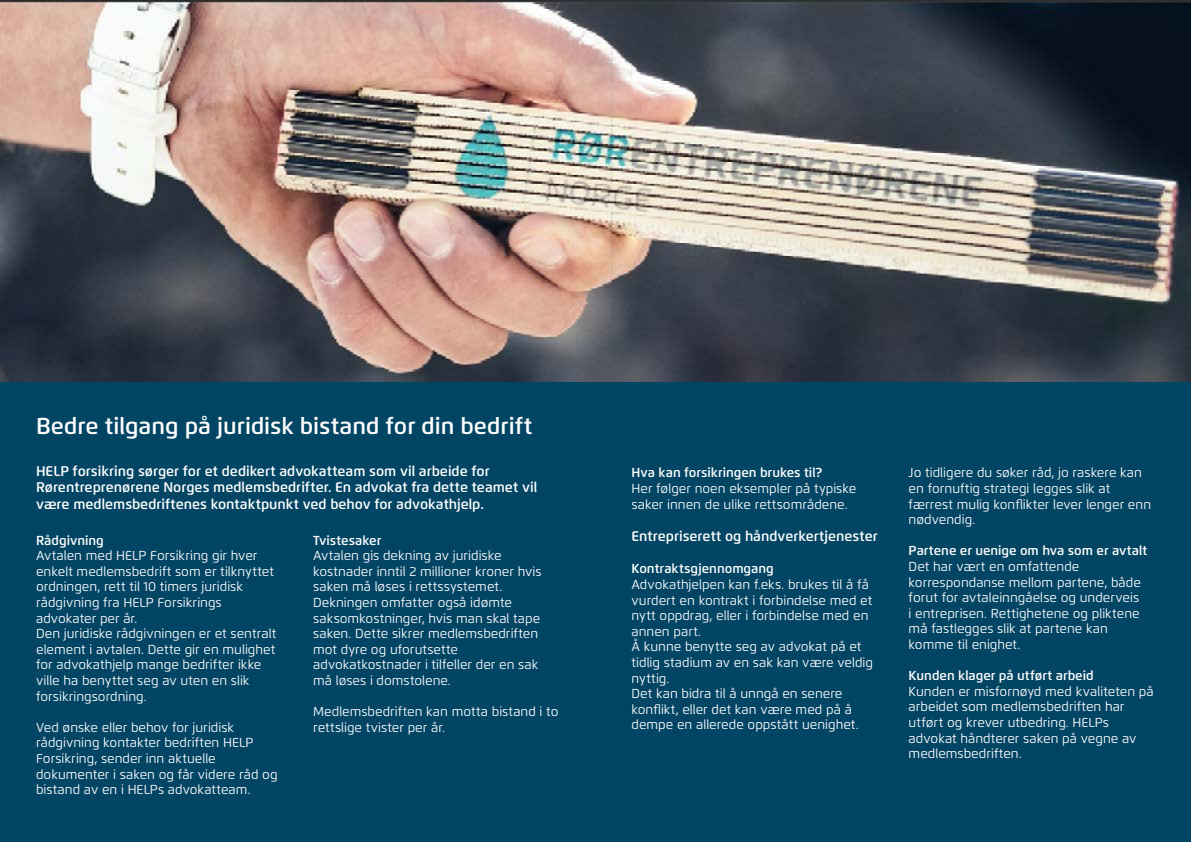
<style>
.page{position:relative;width:1191px;height:842px;background:#fff}
.page>*{position:absolute;margin:0;border:0;box-sizing:border-box;transform-origin:0 0}
.t1{font:600 23px "Flexo";color:#fff}
.t2{font:600 14px/16.8px "Flexo";color:#fff}
.t3{font:13px/15.6px "Flexo";color:#fff}
.t4{font:600 13px "Flexo";color:#fff}
</style>
<div class="page">
<img style="left:0;top:0;width:1191px;height:383px">
<div style="left:0;top:383px;width:1191px;height:459px;background:#004564"></div>
<h1 class="t1" style="left:36px;top:411px;width:498px">Bedre tilgang på juridisk bistand for din bedrift</h1>
<p class="t2" style="left:36px;top:462px;width:503px">HELP forsikring sørger for et dedikert advokatteam som vil arbeide for<br>Rørentreprenørene Norges medlemsbedrifter. En advokat fra dette teamet vil være medlemsbedriftenes kontaktpunkt ved behov for advokathjelp.</p>
<p class="t4" style="left:36px;top:532px;width:69px">Rådgivning</p>
<p class="t3" style="left:36px;top:548px;width:242px">Avtalen med HELP Forsikring gir hver enkelt medlemsbedrift som er tilknyttet ordningen, rett til 10 timers juridisk rådgivning fra HELP Forsikrings advokater per år.<br>Den juridiske rådgivningen er et sentralt element i avtalen. Dette gir en mulighet for advokathjelp mange bedrifter ikke ville ha benyttet seg av uten en slik forsikringsordning.</p>
<p class="t3" style="left:36px;top:719px;width:243px">Ved ønske eller behov for juridisk rådgivning kontakter bedriften HELP Forsikring, sender inn aktuelle dokumenter i saken og får videre råd og bistand av en i HELPs advokatteam.</p>
<p class="t4" style="left:313px;top:532px;width:70px">Tvistesaker</p>
<p class="t3" style="left:313px;top:548px;width:230px">Avtalen gis dekning av juridiske kostnader inntil 2 millioner kroner hvis saken må løses i rettssystemet.<br>Dekningen omfatter også idømte saksomkostninger, hvis man skal tape saken. Dette sikrer medlemsbedriften mot dyre og uforutsette advokatkostnader i tilfeller der en sak må løses i domstolene.</p>
<p class="t3" style="left:313px;top:704px;width:247px">Medlemsbedriften kan motta bistand i to rettslige tvister per år.</p>
<p class="t4" style="left:631px;top:465px;width:192px">Hva kan forsikringen brukes til?</p>
<p class="t3" style="left:631px;top:481px;width:226px">Her følger noen eksempler på typiske saker innen de ulike rettsområdene.</p>
<p class="t2" style="left:631px;top:527px;width:248px">Entrepriserett og håndverkertjenester</p>
<p class="t4" style="left:631px;top:561px;width:144px">Kontraktsgjennomgang</p>
<p class="t3" style="left:631px;top:577px;width:243px">Advokathjelpen kan f.eks. brukes til å få vurdert en kontrakt i forbindelse med et nytt oppdrag, eller i forbindelse med en annen part.<br>Å kunne benytte seg av advokat på et tidlig stadium av en sak kan være veldig nyttig.<br>Det kan bidra til å unngå en senere konflikt, eller det kan være med på å dempe en allerede oppstått uenighet.</p>
<p class="t3" style="left:908px;top:465px;width:244px">Jo tidligere du søker råd, jo raskere kan en fornuftig strategi legges slik at færrest mulig konflikter lever lenger enn nødvendig.</p>
<p class="t4" style="left:908px;top:543px;width:240px">Partene er uenige om hva som er avtalt</p>
<p class="t3" style="left:908px;top:559px;width:234px">Det har vært en omfattende korrespondanse mellom partene, både forut for avtaleinngåelse og underveis i entreprisen. Rettighetene og pliktene må fastlegges slik at partene kan komme til enighet.</p>
<p class="t4" style="left:908px;top:668px;width:186px">Kunden klager på utført arbeid</p>
<p class="t3" style="left:908px;top:683px;width:247px">Kunden er misfornøyd med kvaliteten på arbeidet som medlemsbedriften har utført og krever utbedring. HELPs advokat håndterer saken på vegne av medlemsbedriften.</p>
</div>
